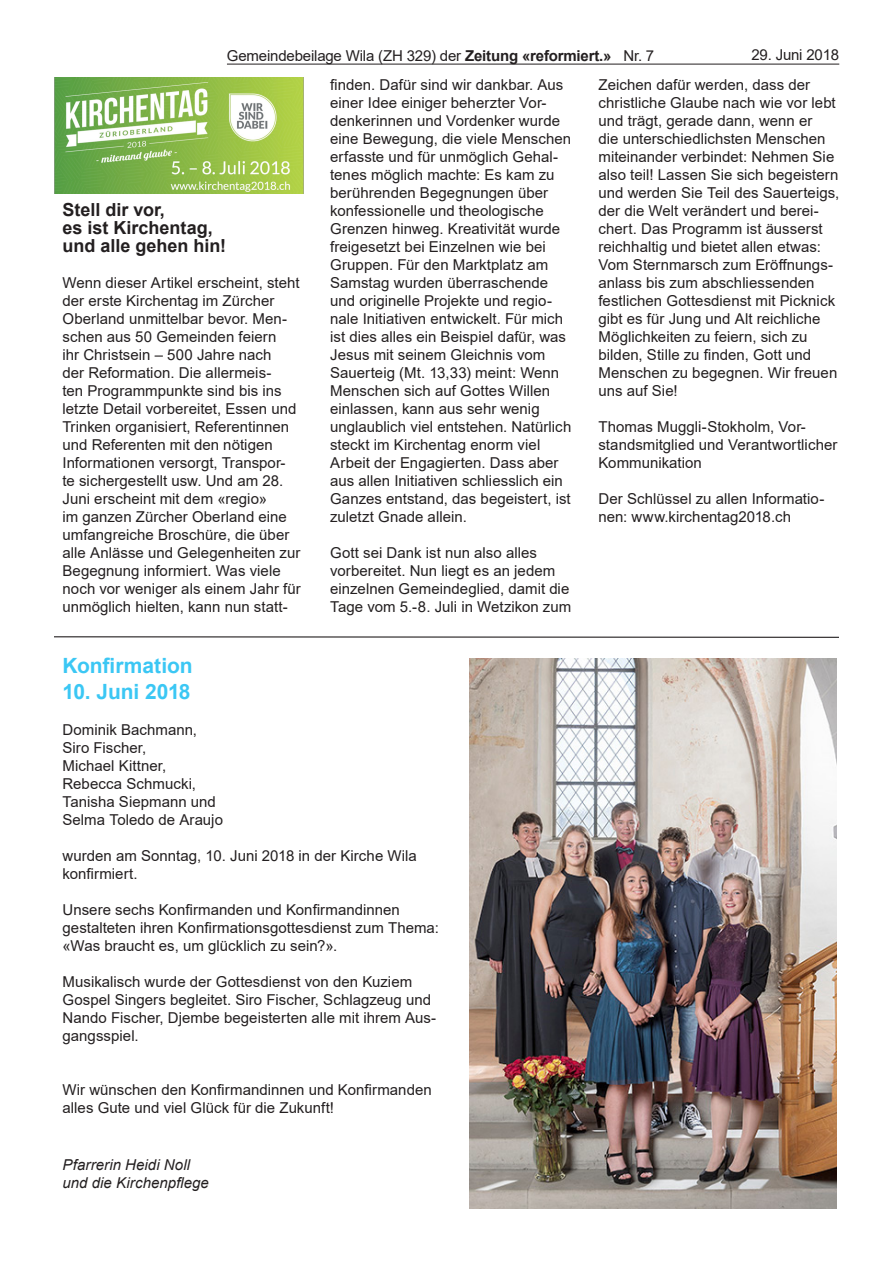
<style>
.page{position:relative;width:893px;height:1263px;background:#fff}
.page>*{position:absolute;margin:0;border:0;box-sizing:border-box;transform-origin:0 0}
.t1{font:700 21px "Arial";color:#3bc7f4}
.t2{font:700 18px "Arial";color:#231f20}
.t3{font:15px/18px "Arial";letter-spacing:.005em;color:#231f20}
.t4{font:italic 15px "Arial";letter-spacing:.005em;color:#231f20}
.s1{font-weight:700}
</style>
<div class="page">
<hr style="left:227px;top:64px;width:612px;height:1px;background:#231f20">
<svg style="left:54px;top:636px;width:785px;height:2px;background:#828080"></svg>
<img style="left:54px;top:78px;width:250px;height:116px">
<img style="left:469px;top:658px;width:367px;height:551px">
<p class="t3" style="left:227px;top:46px;width:429px">Gemeindebeilage Wila (ZH 329) der <span class="s1">Zeitung «reformiert.»</span> Nr. 7</p>
<p class="t3" style="left:751px;top:46px;width:89px">29. Juni 2018</p>
<p class="t2" style="left:63px;top:197px;width:104px">Stell dir vor,</p>
<p class="t2" style="left:63px;top:215px;width:152px">es ist Kirchentag,</p>
<p class="t2" style="left:63px;top:233px;width:165px">und alle gehen hin!</p>
<p class="t3" style="left:63px;top:274px;width:240px">Wenn dieser Artikel erscheint, steht der erste Kirchentag im Zürcher Oberland unmittelbar bevor. Men&shy;schen aus 50 Gemeinden feiern<br>ihr Christsein – 500 Jahre nach<br>der Reformation. Die allermeis-<br>ten Programmpunkte sind bis ins letzte Detail vorbereitet, Essen und Trinken organisiert, Referentinnen und Referenten mit den nötigen Informationen versorgt, Transpor&shy;te sichergestellt usw. Und am 28.<br>Juni erscheint mit dem «regio»<br>im ganzen Zürcher Oberland eine umfangreiche Broschüre, die über alle Anlässe und Gelegenheiten zur Begegnung informiert. Was viele noch vor weniger als einem Jahr für unmöglich hielten, kann nun statt-</p>
<p class="t3" style="left:330px;top:76px;width:243px">finden. Dafür sind wir dankbar. Aus einer Idee einiger beherzter Vor&shy;denkerinnen und Vordenker wurde eine Bewegung, die viele Menschen erfasste und für unmöglich Gehal&shy;tenes möglich machte: Es kam zu berührenden Begegnungen über konfessionelle und theologische Grenzen hinweg. Kreativität wurde freigesetzt bei Einzelnen wie bei Gruppen. Für den Marktplatz am Samstag wurden überraschende und originelle Projekte und regio&shy;nale Initiativen entwickelt. Für mich ist dies alles ein Beispiel dafür, was Jesus mit seinem Gleichnis vom Sauerteig (Mt. 13,33) meint: Wenn Menschen sich auf Gottes Willen einlassen, kann aus sehr wenig unglaublich viel entstehen. Natürlich steckt im Kirchentag enorm viel Arbeit der Engagierten. Dass aber aus allen Initiativen schliesslich ein Ganzes entstand, das begeistert, ist zuletzt Gnade allein.</p>
<p class="t3" style="left:330px;top:544px;width:243px">Gott sei Dank ist nun also alles vorbereitet. Nun liegt es an jedem einzelnen Gemeindeglied, damit die Tage vom 5.-8. Juli in Wetzikon zum</p>
<p class="t1" style="left:63px;top:651px;width:132px">Konfirmation</p>
<p class="t1" style="left:63px;top:676px;width:129px">10. Juni 2018</p>
<p class="t3" style="left:63px;top:720px;width:136px">Dominik Bachmann,</p>
<p class="t3" style="left:63px;top:738px;width:85px">Siro Fischer,</p>
<p class="t3" style="left:63px;top:756px;width:105px">Michael Kittner,</p>
<p class="t3" style="left:63px;top:774px;width:135px">Rebecca Schmucki,</p>
<p class="t3" style="left:63px;top:792px;width:155px">Tanisha Siepmann und</p>
<p class="t3" style="left:63px;top:810px;width:162px">Selma Toledo de Araujo</p>
<p class="t3" style="left:63px;top:846px;width:356px">wurden am Sonntag, 10. Juni 2018 in der Kirche Wila konfirmiert.</p>
<p class="t3" style="left:63px;top:900px;width:378px">Unsere sechs Konfirmanden und Konfirmandinnen gestalteten ihren Konfirmationsgottesdienst zum Thema: «Was braucht es, um glücklich zu sein?».</p>
<p class="t3" style="left:63px;top:972px;width:375px">Musikalisch wurde der Gottesdienst von den Kuziem Gospel Singers begleitet. Siro Fischer, Schlagzeug und Nando Fischer, Djembe begeisterten alle mit ihrem Aus&shy;gangsspiel.</p>
<p class="t3" style="left:63px;top:1080px;width:371px">Wir wünschen den Konfirmandinnen und Konfirmanden alles Gute und viel Glück für die Zukunft!</p>
<p class="t4" style="left:63px;top:1155px;width:129px">Pfarrerin Heidi Noll</p>
<p class="t4" style="left:63px;top:1173px;width:148px">und die Kirchenpflege</p>
<p class="t3" style="left:598px;top:76px;width:242px">Zeichen dafür werden, dass der christliche Glaube nach wie vor lebt und trägt, gerade dann, wenn er<br>die unterschiedlichsten Menschen miteinander verbindet: Nehmen Sie also teil! Lassen Sie sich begeistern und werden Sie Teil des Sauerteigs, der die Welt verändert und berei&shy;chert. Das Programm ist äusserst reichhaltig und bietet allen etwas:<br>Vom Sternmarsch zum Eröffnungs&shy;anlass bis zum abschliessenden festlichen Gottesdienst mit Picknick gibt es für Jung und Alt reichliche Möglichkeiten zu feiern, sich zu bilden, Stille zu finden, Gott und Menschen zu begegnen. Wir freuen uns auf Sie!</p>
<p class="t3" style="left:598px;top:418px;width:240px">Thomas Muggli-Stokholm, Vor&shy;standsmitglied und Verantwortlicher<br>Kommunikation</p>
<p class="t3" style="left:598px;top:490px;width:227px">Der Schlüssel zu allen Informatio&shy;nen: www.kirchentag2018.ch</p>
</div>
